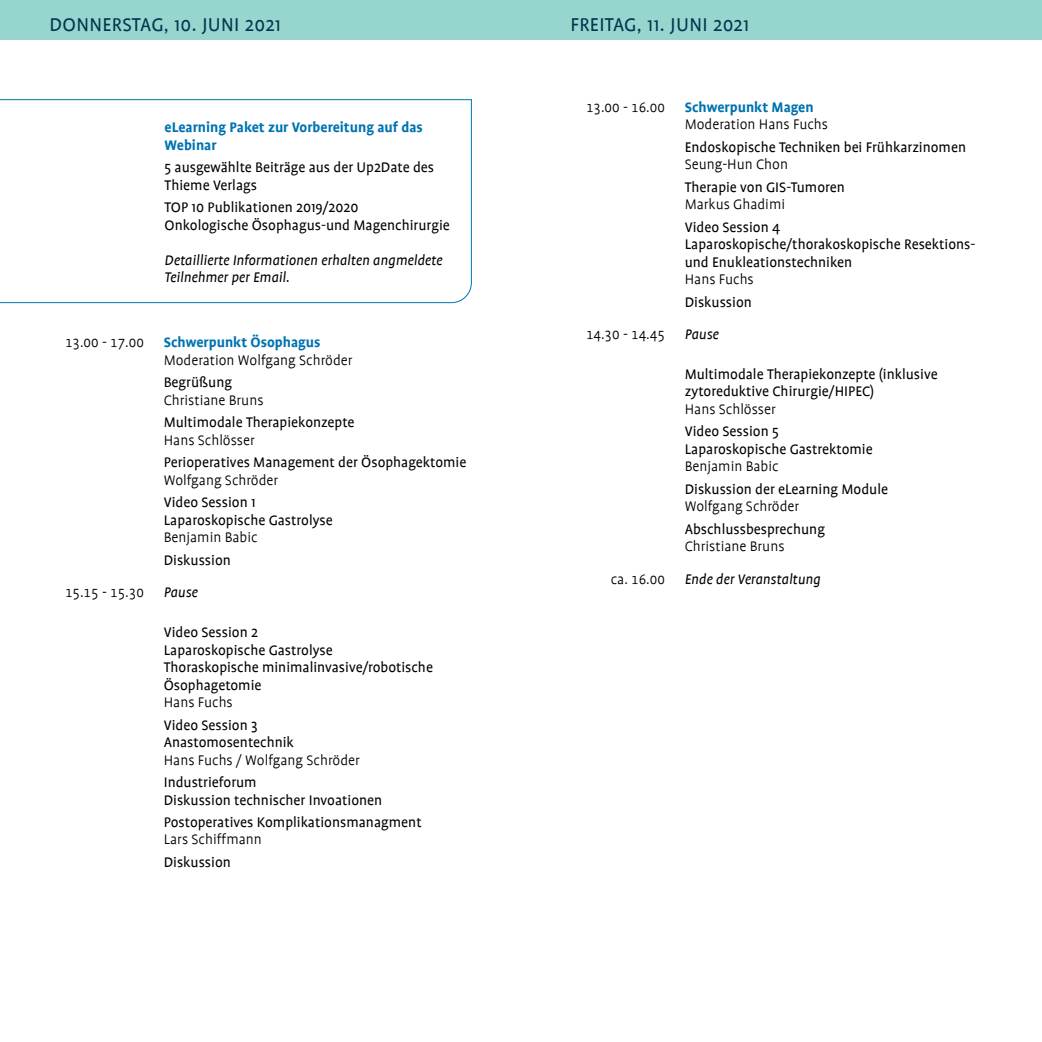
<style>
.page{position:relative;width:1042px;height:1042px;background:#fff}
.page>*{position:absolute;margin:0;border:0;box-sizing:border-box;transform-origin:0 0}
.t1{font:21px "Profile";letter-spacing:.015em;color:#003650}
.t2{font:15.75px/17.5px "Profile";color:#000}
.t3{font:300 15.75px "Profile";color:#000}
.t4{font:italic 15.75px/17.5px "Profile";color:#000}
.t5{font:700 15.75px/17.5px "Profile";color:#0073b1}
.t6{font:300 15.75px "Profile SC";color:#000}
.s1{font-family:"Profile"}
</style>
<div class="page">
<div style="left:0;top:0;width:1042px;height:40px;background:#96d6ce"></div>
<svg style="left:0;top:99px;width:472px;height:204px"></svg>
<h1 class="t1" style="left:50px;top:14px;width:233px">DONNERSTAG, 10. JUNI 2021</h1>
<p class="t5" style="left:165px;top:119px;width:260px">eLearning Paket zur Vorbereitung auf das<br>Webinar</p>
<p class="t2" style="left:165px;top:159px;width:271px">5 ausgewählte Beiträge aus der Up2Date des<br>Thieme Verlags</p>
<p class="t2" style="left:165px;top:199px;width:287px">TOP 10 Publikationen 2019/2020<br>Onkologische Ösophagus-und Magenchirurgie</p>
<p class="t4" style="left:165px;top:251px;width:279px">Detaillierte Informationen erhalten angmeldete<br>Teilnehmer per Email.</p>
<p class="t6" style="left:65px;top:334px;width:80px">13.00 - 17.00</p>
<p class="t5" style="left:164px;top:334px;width:158px">Schwerpunkt Ösophagus</p>
<p class="t3" style="left:164px;top:352px;width:190px">Moderation Wolfgang Schröder</p>
<p class="t2" style="left:164px;top:374px;width:70px">Begrüßung</p>
<p class="t3" style="left:164px;top:392px;width:101px">Christiane Bruns</p>
<p class="t2" style="left:164px;top:414px;width:192px">Multimodale Therapiekonzepte</p>
<p class="t3" style="left:164px;top:432px;width:93px">Hans Schlösser</p>
<p class="t2" style="left:164px;top:454px;width:304px">Perioperatives Management der Ösophagektomie</p>
<p class="t3" style="left:164px;top:472px;width:116px">Wolfgang Schröder</p>
<p class="t2" style="left:164px;top:494px;width:171px">Video Session 1<br>Laparoskopische Gastrolyse</p>
<p class="t3" style="left:164px;top:529px;width:95px">Benjamin Babic</p>
<p class="t2" style="left:164px;top:551px;width:69px">Diskussion</p>
<p class="t6" style="left:65px;top:584px;width:80px">15.15 - 15.30</p>
<p class="t4" style="left:164px;top:583px;width:36px">Pause</p>
<p class="t2" style="left:164px;top:623px;width:271px">Video Session 2<br>Laparoskopische Gastrolyse<br>Thoraskopische minimalinvasive/robotische<br>Ösophagetomie</p>
<p class="t3" style="left:164px;top:694px;width:71px">Hans Fuchs</p>
<p class="t2" style="left:164px;top:716px;width:132px">Video Session 3<br>Anastomosentechnik</p>
<p class="t3" style="left:164px;top:752px;width:198px">Hans Fuchs / Wolfgang Schröder</p>
<p class="t2" style="left:164px;top:773px;width:220px">Industrieforum<br>Diskussion technischer Invoationen</p>
<p class="t2" style="left:164px;top:813px;width:259px">Postoperatives Komplikationsmanagment</p>
<p class="t3" style="left:164px;top:831px;width:100px">Lars Schiffmann</p>
<p class="t2" style="left:164px;top:853px;width:69px">Diskussion</p>
<h1 class="t1" style="left:570px;top:14px;width:180px">FREITAG, 11. JUNI 2021</h1>
<p class="t6" style="left:586px;top:99px;width:80px">13.00 - 16.00</p>
<p class="t5" style="left:685px;top:98px;width:130px">Schwerpunkt Magen</p>
<p class="t3" style="left:685px;top:116px;width:145px">Moderation Hans Fuchs</p>
<p class="t2" style="left:685px;top:138px;width:283px">Endoskopische Techniken bei Frühkarzinomen</p>
<p class="t3" style="left:685px;top:156px;width:105px">Seung-Hun Chon</p>
<p class="t2" style="left:685px;top:178px;width:162px">Therapie von GIS-Tumoren</p>
<p class="t3" style="left:685px;top:196px;width:102px">Markus Ghadimi</p>
<p class="t2" style="left:685px;top:218px;width:292px">Video Session 4<br>Laparoskopische/thorakoskopische Resektions&shy;und Enukleationstechniken</p>
<p class="t3" style="left:685px;top:271px;width:71px">Hans Fuchs</p>
<p class="t2" style="left:685px;top:293px;width:69px">Diskussion</p>
<p class="t6" style="left:586px;top:326px;width:80px">14.30 - 14.45</p>
<p class="t4" style="left:685px;top:325px;width:36px">Pause</p>
<p class="t2" style="left:685px;top:365px;width:254px">Multimodale Therapiekonzepte (inklusive zytoreduktive Chirurgie/HIPEC)</p>
<p class="t3" style="left:685px;top:401px;width:93px">Hans Schlösser</p>
<p class="t2" style="left:685px;top:423px;width:189px">Video Session 5<br>Laparoskopische Gastrektomie</p>
<p class="t3" style="left:685px;top:458px;width:95px">Benjamin Babic</p>
<p class="t2" style="left:685px;top:480px;width:205px">Diskussion der eLearning Module</p>
<p class="t3" style="left:685px;top:498px;width:116px">Wolfgang Schröder</p>
<p class="t2" style="left:685px;top:520px;width:142px">Abschlussbesprechung</p>
<p class="t3" style="left:685px;top:538px;width:101px">Christiane Bruns</p>
<p class="t6" style="left:611px;top:571px;width:56px"><span class="s1">ca</span>. 16.00</p>
<p class="t4" style="left:685px;top:570px;width:137px">Ende der Veranstaltung</p>
</div>
